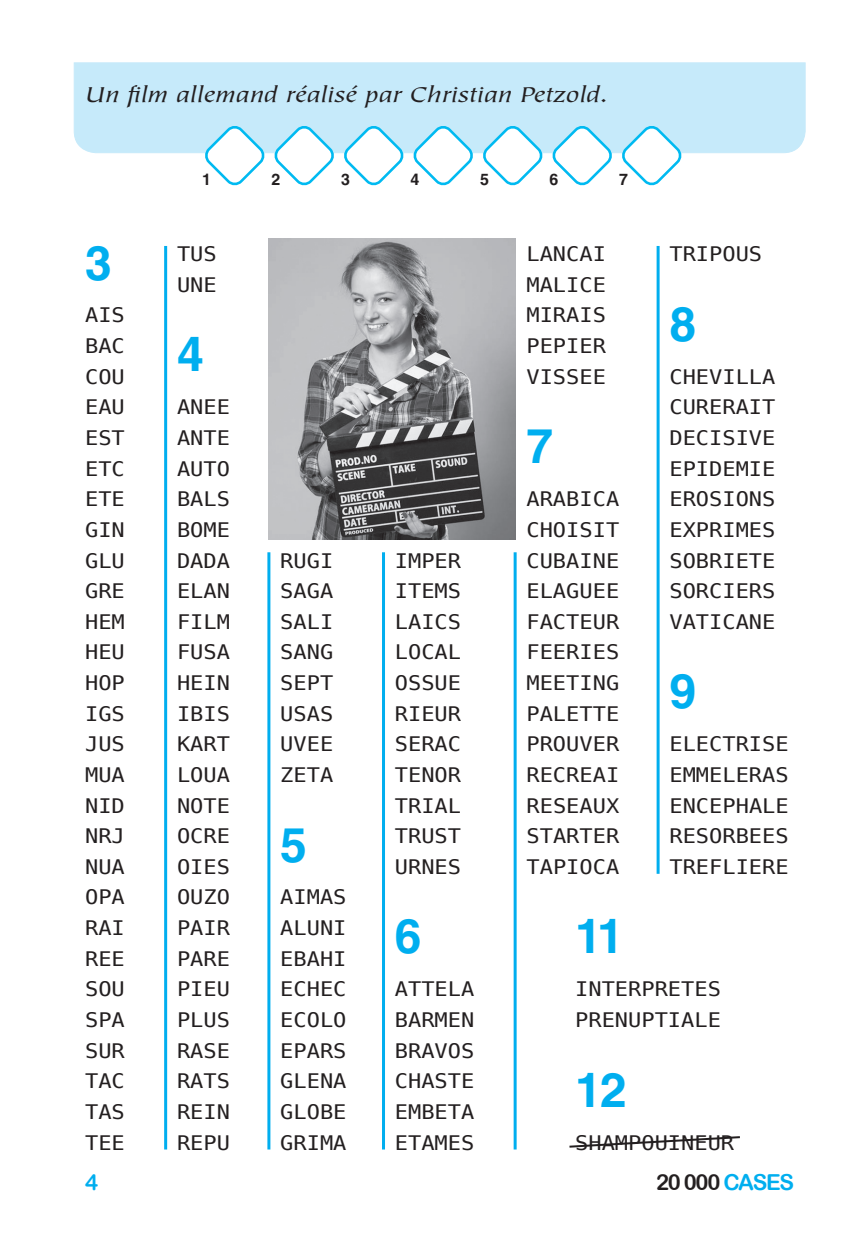
<style>
.page{position:relative;width:851px;height:1248px;background:#fff}
.page>*{position:absolute;margin:0;border:0;box-sizing:border-box;transform-origin:0 0}
.t1{font:700 48px "Helvetica LT Std";color:#00aeef}
.t2{font:italic 24px "Tiepolo Std";color:#231f20;scale:1.19 1}
.t3{font:22px "Arial Rounded MT Bold";letter-spacing:-.06em;color:#231f20}
.t4{font:22px "Arial Rounded MT Bold";color:#00aeef}
.t5{font:20px "DejaVu Sans Mono";color:#231f20;scale:1.1 1}
.t6{font:700 16px "Helvetica LT Std";color:#231f20}
.s1{color:#00aeef}
</style>
<div class="page">
<div style="left:73px;top:62px;width:732px;height:92px;background:#c6eafa"></div>
<svg style="left:203px;top:126px;width:63px;height:59px"></svg>
<svg style="left:273px;top:126px;width:62px;height:59px"></svg>
<svg style="left:342px;top:126px;width:63px;height:59px"></svg>
<svg style="left:411px;top:126px;width:63px;height:59px"></svg>
<svg style="left:481px;top:126px;width:63px;height:59px"></svg>
<svg style="left:550px;top:126px;width:63px;height:59px"></svg>
<svg style="left:620px;top:126px;width:62px;height:59px"></svg>
<img style="left:269px;top:238px;width:246px;height:301px">
<hr style="left:164px;top:246px;width:3px;height:903px;background:#00aeef">
<hr style="left:267px;top:552px;width:3px;height:597px;background:#00aeef">
<hr style="left:382px;top:552px;width:3px;height:597px;background:#00aeef">
<hr style="left:513px;top:552px;width:3px;height:597px;background:#00aeef">
<hr style="left:656px;top:246px;width:3px;height:627px;background:#00aeef">
<svg style="left:569px;top:1136px;width:171px;height:12px"></svg>
<p class="t2" style="left:85px;top:82px;width:441px">Un film allemand réalisé par Christian Petzold.</p>
<p class="t6" style="left:202px;top:169px;width:10px">1</p>
<p class="t6" style="left:271px;top:169px;width:10px">2</p>
<p class="t6" style="left:341px;top:169px;width:10px">3</p>
<p class="t6" style="left:410px;top:169px;width:10px">4</p>
<p class="t6" style="left:480px;top:169px;width:10px">5</p>
<p class="t6" style="left:549px;top:169px;width:10px">6</p>
<p class="t6" style="left:619px;top:169px;width:10px">7</p>
<p class="t1" style="left:85px;top:233px;width:28px">3</p>
<p class="t5" style="left:177px;top:240px;width:38px">TUS</p>
<p class="t5" style="left:526px;top:240px;width:74px">LANCAI</p>
<p class="t5" style="left:669px;top:240px;width:86px">TRIPOUS</p>
<p class="t5" style="left:177px;top:271px;width:38px">UNE</p>
<p class="t5" style="left:526px;top:271px;width:74px">MALICE</p>
<p class="t5" style="left:85px;top:301px;width:38px">AIS</p>
<p class="t5" style="left:526px;top:301px;width:74px">MIRAIS</p>
<p class="t5" style="left:85px;top:332px;width:38px">BAC</p>
<p class="t1" style="left:669px;top:294px;width:28px">8</p>
<p class="t1" style="left:177px;top:325px;width:28px">4</p>
<p class="t5" style="left:526px;top:332px;width:74px">PEPIER</p>
<p class="t5" style="left:85px;top:363px;width:38px">COU</p>
<p class="t5" style="left:526px;top:363px;width:74px">VISSEE</p>
<p class="t5" style="left:669px;top:363px;width:98px">CHEVILLA</p>
<p class="t5" style="left:85px;top:393px;width:38px">EAU</p>
<p class="t5" style="left:177px;top:393px;width:50px">ANEE</p>
<p class="t5" style="left:669px;top:393px;width:98px">CURERAIT</p>
<p class="t5" style="left:85px;top:424px;width:38px">EST</p>
<p class="t5" style="left:177px;top:424px;width:50px">ANTE</p>
<p class="t1" style="left:526px;top:417px;width:28px">7</p>
<p class="t5" style="left:669px;top:424px;width:98px">DECISIVE</p>
<p class="t5" style="left:85px;top:454px;width:38px">ETC</p>
<p class="t5" style="left:177px;top:454px;width:50px">AUTO</p>
<p class="t5" style="left:669px;top:454px;width:98px">EPIDEMIE</p>
<p class="t5" style="left:85px;top:485px;width:38px">ETE</p>
<p class="t5" style="left:177px;top:485px;width:50px">BALS</p>
<p class="t5" style="left:526px;top:485px;width:86px">ARABICA</p>
<p class="t5" style="left:669px;top:485px;width:98px">EROSIONS</p>
<p class="t5" style="left:85px;top:516px;width:38px">GIN</p>
<p class="t5" style="left:177px;top:516px;width:50px">BOME</p>
<p class="t5" style="left:526px;top:516px;width:86px">CHOISIT</p>
<p class="t5" style="left:669px;top:516px;width:98px">EXPRIMES</p>
<p class="t5" style="left:85px;top:546px;width:38px">GLU</p>
<p class="t5" style="left:177px;top:546px;width:50px">DADA</p>
<p class="t5" style="left:280px;top:546px;width:50px">RUGI</p>
<p class="t5" style="left:395px;top:546px;width:62px">IMPER</p>
<p class="t5" style="left:526px;top:546px;width:86px">CUBAINE</p>
<p class="t5" style="left:669px;top:546px;width:98px">SOBRIETE</p>
<p class="t5" style="left:85px;top:577px;width:38px">GRE</p>
<p class="t5" style="left:177px;top:577px;width:50px">ELAN</p>
<p class="t5" style="left:280px;top:577px;width:50px">SAGA</p>
<p class="t5" style="left:395px;top:577px;width:62px">ITEMS</p>
<p class="t5" style="left:526px;top:577px;width:86px">ELAGUEE</p>
<p class="t5" style="left:669px;top:577px;width:98px">SORCIERS</p>
<p class="t5" style="left:85px;top:608px;width:38px">HEM</p>
<p class="t5" style="left:177px;top:608px;width:50px">FILM</p>
<p class="t5" style="left:280px;top:608px;width:50px">SALI</p>
<p class="t5" style="left:395px;top:608px;width:62px">LAICS</p>
<p class="t5" style="left:526px;top:608px;width:86px">FACTEUR</p>
<p class="t5" style="left:669px;top:608px;width:98px">VATICANE</p>
<p class="t5" style="left:85px;top:638px;width:38px">HEU</p>
<p class="t5" style="left:177px;top:638px;width:50px">FUSA</p>
<p class="t5" style="left:280px;top:638px;width:50px">SANG</p>
<p class="t5" style="left:395px;top:638px;width:62px">LOCAL</p>
<p class="t5" style="left:526px;top:638px;width:86px">FEERIES</p>
<p class="t5" style="left:85px;top:669px;width:38px">HOP</p>
<p class="t5" style="left:177px;top:669px;width:50px">HEIN</p>
<p class="t5" style="left:280px;top:669px;width:50px">SEPT</p>
<p class="t5" style="left:395px;top:669px;width:62px">OSSUE</p>
<p class="t5" style="left:526px;top:669px;width:86px">MEETING</p>
<p class="t5" style="left:85px;top:699px;width:38px">IGS</p>
<p class="t5" style="left:177px;top:699px;width:50px">IBIS</p>
<p class="t5" style="left:280px;top:699px;width:50px">USAS</p>
<p class="t5" style="left:395px;top:699px;width:62px">RIEUR</p>
<p class="t5" style="left:526px;top:699px;width:86px">PALETTE</p>
<p class="t1" style="left:669px;top:662px;width:28px">9</p>
<p class="t5" style="left:85px;top:730px;width:38px">JUS</p>
<p class="t5" style="left:177px;top:730px;width:50px">KART</p>
<p class="t5" style="left:280px;top:730px;width:50px">UVEE</p>
<p class="t5" style="left:395px;top:730px;width:62px">SERAC</p>
<p class="t5" style="left:526px;top:730px;width:86px">PROUVER</p>
<p class="t5" style="left:669px;top:730px;width:110px">ELECTRISE</p>
<p class="t5" style="left:85px;top:761px;width:38px">MUA</p>
<p class="t5" style="left:177px;top:761px;width:50px">LOUA</p>
<p class="t5" style="left:280px;top:761px;width:50px">ZETA</p>
<p class="t5" style="left:395px;top:761px;width:62px">TENOR</p>
<p class="t5" style="left:526px;top:761px;width:86px">RECREAI</p>
<p class="t5" style="left:669px;top:761px;width:110px">EMMELERAS</p>
<p class="t5" style="left:85px;top:791px;width:38px">NID</p>
<p class="t5" style="left:177px;top:791px;width:50px">NOTE</p>
<p class="t5" style="left:395px;top:791px;width:62px">TRIAL</p>
<p class="t5" style="left:526px;top:791px;width:86px">RESEAUX</p>
<p class="t5" style="left:669px;top:791px;width:110px">ENCEPHALE</p>
<p class="t5" style="left:85px;top:822px;width:38px">NRJ</p>
<p class="t5" style="left:177px;top:822px;width:50px">OCRE</p>
<p class="t1" style="left:280px;top:815px;width:28px">5</p>
<p class="t5" style="left:395px;top:822px;width:62px">TRUST</p>
<p class="t5" style="left:526px;top:822px;width:86px">STARTER</p>
<p class="t5" style="left:669px;top:822px;width:110px">RESORBEES</p>
<p class="t5" style="left:85px;top:852px;width:38px">NUA</p>
<p class="t5" style="left:177px;top:852px;width:50px">OIES</p>
<p class="t5" style="left:395px;top:852px;width:62px">URNES</p>
<p class="t5" style="left:526px;top:852px;width:86px">TAPIOCA</p>
<p class="t5" style="left:669px;top:852px;width:110px">TREFLIERE</p>
<p class="t5" style="left:85px;top:883px;width:38px">OPA</p>
<p class="t5" style="left:177px;top:883px;width:50px">OUZO</p>
<p class="t5" style="left:280px;top:883px;width:62px">AIMAS</p>
<p class="t5" style="left:85px;top:914px;width:38px">RAI</p>
<p class="t5" style="left:177px;top:914px;width:50px">PAIR</p>
<p class="t5" style="left:280px;top:914px;width:62px">ALUNI</p>
<p class="t5" style="left:85px;top:944px;width:38px">REE</p>
<p class="t5" style="left:177px;top:944px;width:50px">PARE</p>
<p class="t5" style="left:280px;top:944px;width:62px">EBAHI</p>
<p class="t1" style="left:395px;top:907px;width:28px">6</p>
<p class="t1" style="left:575px;top:907px;width:50px">11</p>
<p class="t5" style="left:85px;top:975px;width:38px">SOU</p>
<p class="t5" style="left:177px;top:975px;width:50px">PIEU</p>
<p class="t5" style="left:280px;top:975px;width:62px">ECHEC</p>
<p class="t5" style="left:395px;top:975px;width:74px">ATTELA</p>
<p class="t5" style="left:575px;top:975px;width:134px">INTERPRETES</p>
<p class="t5" style="left:85px;top:1006px;width:38px">SPA</p>
<p class="t5" style="left:177px;top:1006px;width:50px">PLUS</p>
<p class="t5" style="left:280px;top:1006px;width:62px">ECOLO</p>
<p class="t5" style="left:395px;top:1006px;width:74px">BARMEN</p>
<p class="t5" style="left:575px;top:1006px;width:134px">PRENUPTIALE</p>
<p class="t5" style="left:85px;top:1036px;width:38px">SUR</p>
<p class="t5" style="left:177px;top:1036px;width:50px">RASE</p>
<p class="t5" style="left:280px;top:1036px;width:62px">EPARS</p>
<p class="t5" style="left:395px;top:1036px;width:74px">BRAVOS</p>
<p class="t5" style="left:85px;top:1067px;width:38px">TAC</p>
<p class="t5" style="left:177px;top:1067px;width:50px">RATS</p>
<p class="t5" style="left:280px;top:1067px;width:62px">GLENA</p>
<p class="t5" style="left:395px;top:1067px;width:74px">CHASTE</p>
<p class="t5" style="left:85px;top:1097px;width:38px">TAS</p>
<p class="t5" style="left:177px;top:1097px;width:50px">REIN</p>
<p class="t5" style="left:280px;top:1097px;width:62px">GLOBE</p>
<p class="t5" style="left:395px;top:1097px;width:74px">EMBETA</p>
<p class="t1" style="left:575px;top:1060px;width:53px">12</p>
<p class="t5" style="left:85px;top:1128px;width:38px">TEE</p>
<p class="t5" style="left:177px;top:1128px;width:50px">REPU</p>
<p class="t5" style="left:280px;top:1128px;width:62px">GRIMA</p>
<p class="t5" style="left:395px;top:1128px;width:74px">ETAMES</p>
<p class="t5" style="left:575px;top:1128px;width:146px">SHAMPOUINEUR</p>
<p class="t4" style="left:85px;top:1169px;width:15px">4</p>
<p class="t3" style="left:656px;top:1169px;width:139px">20 000 <span class="s1">CASES</span></p>
</div>
